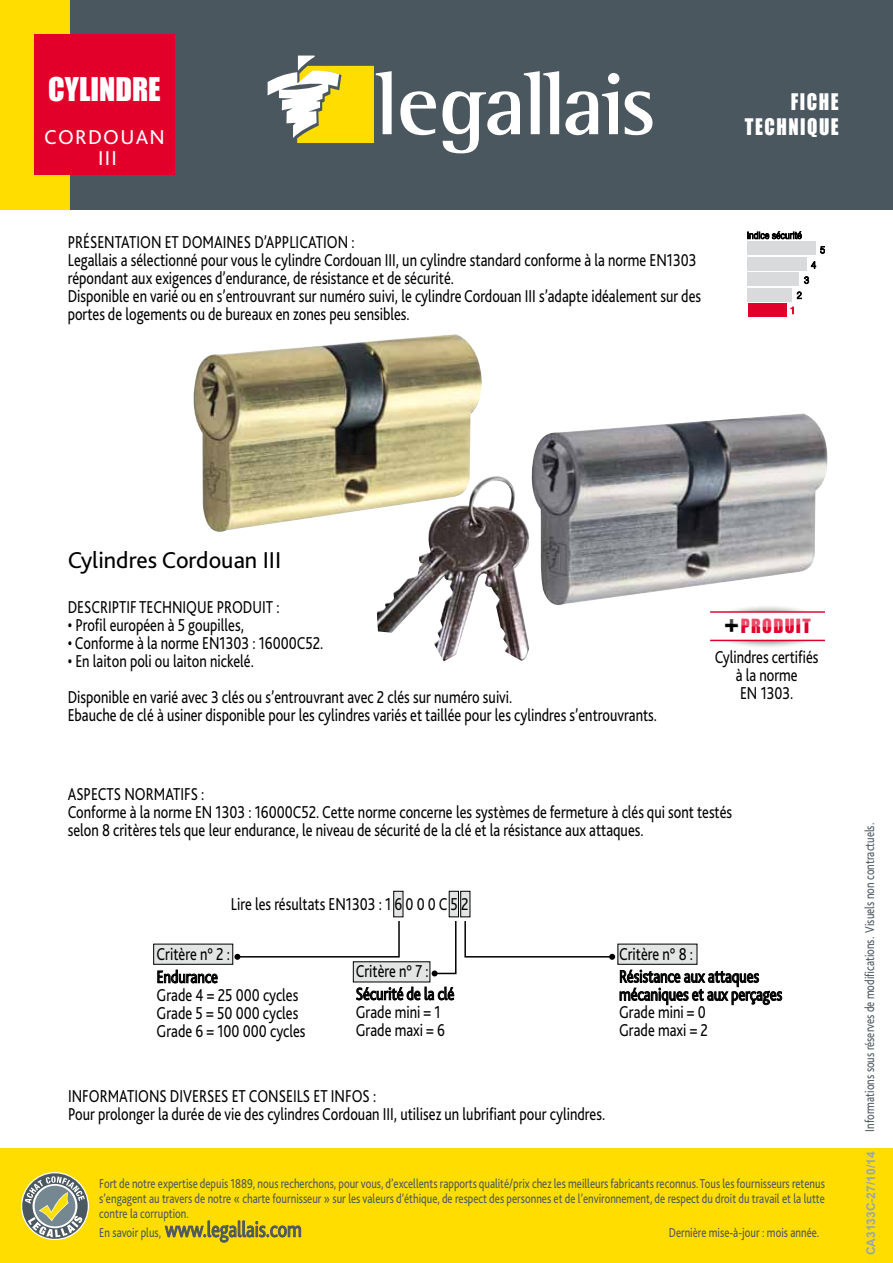
<style>
.page{position:relative;width:893px;height:1263px;background:#fff}
.page>*{position:absolute;margin:0;border:0;box-sizing:border-box;transform-origin:0 0}
.t1{font:30px "Impact";color:#fff}
.t2{font:24px "Bliss 2";color:#000}
.t3{font:22.5px "Bliss 2";color:#4b575f;scale:.8 1}
.t4{font:21px/25.2px "Impact";letter-spacing:.08em;color:#fff;text-align:right;scale:.9 1}
.t5{font:21px/21px "Bliss 2";color:#fff}
.t6{font:18px/18px "Bliss 2";color:#000;scale:.8 1}
.t7{font:18px "Impact";letter-spacing:.075em;color:#e2002b}
.t8{font:13.5px/15px "Bliss 2";color:#4b575f;text-align:justify;scale:.8 1}
.t9{font:700 12px "Arial";color:#9ba5ac}
.s1{font-size:27px;color:#000}
.s2{font-size:13.5px}
</style>
<div class="page">
<div style="left:70px;top:0;width:823px;height:210px;background:#4b575f"></div>
<div style="left:0;top:0;width:70px;height:210px;background:#fd0"></div>
<svg style="left:268px;top:56px;width:124px;height:87px"></svg>
<svg style="left:400px;top:91px;width:36px;height:44px"></svg>
<svg style="left:442px;top:71px;width:117px;height:82px"></svg>
<svg style="left:565px;top:73px;width:54px;height:62px"></svg>
<svg style="left:625px;top:91px;width:27px;height:44px"></svg>
<div style="left:35px;top:34px;width:140px;height:141px;background:#e2002b"></div>
<div style="left:709px;top:604px;width:116px;height:45px;background:#000;opacity:.75"></div>
<div style="left:710px;top:612px;width:115px;height:29px;background:#fff"></div>
<hr style="left:710px;top:611px;width:115px;height:2px;background:#e2002b">
<hr style="left:710px;top:640px;width:115px;height:1px;background:#e2002b">
<div style="left:154px;top:944px;width:79px;height:20px;background:#e3e4e4"></div>
<div style="left:153px;top:944px;width:80px;height:21px;border:1px solid #000"></div>
<div style="left:618px;top:944px;width:79px;height:20px;background:#e3e4e4"></div>
<div style="left:617px;top:944px;width:80px;height:21px;border:1px solid #000"></div>
<div style="left:353px;top:962px;width:77px;height:20px;background:#e3e4e4"></div>
<div style="left:394px;top:891px;width:9px;height:26px;background:#e3e4e4"></div>
<div style="left:393px;top:891px;width:10px;height:26px;border:1px solid #000"></div>
<div style="left:449px;top:891px;width:9px;height:26px;background:#e3e4e4"></div>
<div style="left:449px;top:891px;width:10px;height:26px;border:1px solid #000"></div>
<div style="left:461px;top:891px;width:9px;height:26px;background:#e3e4e4"></div>
<div style="left:460px;top:891px;width:10px;height:26px;border:1px solid #000"></div>
<svg style="left:157px;top:969px;width:61px;height:15px"></svg>
<svg style="left:619px;top:969px;width:163px;height:36px"></svg>
<svg style="left:356px;top:986px;width:99px;height:15px"></svg>
<svg style="left:234px;top:921px;width:166px;height:39px"></svg>
<svg style="left:432px;top:921px;width:25px;height:55px"></svg>
<svg style="left:464px;top:921px;width:151px;height:39px"></svg>
<img style="left:377px;top:476px;width:152px;height:185px">
<svg style="left:820px;top:246px;width:5px;height:8px"></svg>
<svg style="left:811px;top:261px;width:5px;height:8px"></svg>
<svg style="left:804px;top:276px;width:5px;height:8px"></svg>
<svg style="left:797px;top:291px;width:5px;height:8px"></svg>
<svg style="left:790px;top:306px;width:4px;height:9px"></svg>
<svg style="left:747px;top:232px;width:55px;height:7px"></svg>
<div style="left:748px;top:242px;width:68px;height:13px;background:#d9dadb"></div>
<div style="left:748px;top:257px;width:59px;height:13px;background:#d9dadb"></div>
<div style="left:748px;top:273px;width:51px;height:13px;background:#d9dadb"></div>
<div style="left:748px;top:288px;width:44px;height:13px;background:#d9dadb"></div>
<div style="left:748px;top:303px;width:38px;height:14px;background:#e2002b"></div>
<img style="left:528px;top:413px;width:300px;height:197px">
<img style="left:193px;top:334px;width:289px;height:207px">
<div style="left:0;top:1148px;width:893px;height:115px;background:#fd0"></div>
<svg style="left:164px;top:1220px;width:137px;height:23px"></svg>
<svg style="left:22px;top:1173px;width:66px;height:66px"></svg>
<h1 class="t1" style="left:48px;top:66px;width:114px">CYLINDRE</h1>
<p class="t5" style="left:44px;top:126px;width:15px">COR</p>
<p class="t5" style="left:98px;top:126px;width:65px;text-indent:-10px">DOUAN<br>III</p>
<p class="t6" style="left:68px;top:232px;width:793px">Présentati on et domaines d’app licati on :<br>Legallais a sélectionné pour vous le cylindre Cordouan III, un cylindre standard conforme à la norme EN1303 répondant aux exigences d’endurance, de résistance et de sécurité.<br>Disponible en varié ou en s’entrouvrant sur numéro suivi, le cylindre Cordouan III s’adapte idéalement sur des portes de logements ou de bureaux en zones peu sensibles.</p>
<p class="t4" style="left:745px;top:89px;width:106px">FICHE<br>TECHNIQUE</p>
<h2 class="t2" style="left:68px;top:546px;width:215px">Cylindres Cordouan III</h2>
<p class="t6" style="left:68px;top:598px;width:266px">Descriptif technique produit :</p>
<p class="t6" style="left:68px;top:616px;width:222px">• Profil européen à 5 goupilles,</p>
<p class="t6" style="left:68px;top:634px;width:321px">• Conforme à la norme EN1303 : 16000C52.</p>
<p class="t6" style="left:68px;top:643px;width:557px;line-height:36px">• En laiton poli ou laiton nickelé.<br>Disponible en varié avec 3 clés ou s’entrouvrant avec 2 clés sur numéro suivi.</p>
<p class="t6" style="left:68px;top:706px;width:738px">Ebauche de clé à usiner disponible pour les cylindres variés et taillée pour les cylindres s’entrouvrants.</p>
<p class="t7" style="left:724px;top:612px;width:88px"><span class="s1">+</span>PRODUIT</p>
<p class="t6" style="left:715px;top:648px;width:131px;text-align:center">Cylindres certifiés à la norme<br>EN 1303.</p>
<p class="t6" style="left:68px;top:785px;width:21px">ASPECTS</p>
<p class="t6" style="left:68px;top:785px;width:832px;text-indent:57px">NORMATIFS :<br>Conforme à la norme EN 1303 : 16000C52. Cette norme concerne les systèmes de fermeture à clés qui sont testés selon 8 critères tels que leur endurance, le niveau de sécurité de la clé et la résistance aux attaques.</p>
<p class="t6" style="left:231px;top:895px;width:299px">Lire les résultats EN1303 : 1 6 0 0 0 C 5 2</p>
<p class="t6" style="left:157px;top:942px;width:93px;line-height:22.5px">Critère n° 2 :<br>Endurance</p>
<p class="t6" style="left:157px;top:985px;width:188px">Grade 4 = 25 000 cycles<br>Grade 5 = 50 000 cycles<br>Grade 6 = 100 000 cycles</p>
<p class="t6" style="left:356px;top:959px;width:125px;line-height:22.5px">Critère n° 7 :<br>Sécurité de la clé</p>
<p class="t6" style="left:356px;top:1002px;width:113px">Grade mini = 1<br>Grade maxi = 6</p>
<p class="t6" style="left:619px;top:942px;width:176px;line-height:22.5px">Critère n° 8 :<br>Résistance aux attaques</p>
<p class="t6" style="left:619px;top:985px;width:205px">mécaniques et aux perçages<br>Grade mini = 0<br>Grade maxi = 2</p>
<p class="t6" style="left:68px;top:1087px;width:39px">INFORMAT</p>
<p class="t6" style="left:68px;top:1087px;width:673px;text-indent:66px">IONS DIVERSES ET CONSEILS ET INFOS :<br>Pour prolonger la durée de vie des cylindres Cordouan III, utilisez un lubrifiant pour cylindres.</p>
<p class="t8" style="left:99px;top:1175px;width:908px">Fort de notre expertise depuis 1889, nous recherchons, pour vous, d’excellents rapports qualité/prix chez les meilleurs fabricants reconnus. Tous les fournisseurs retenus s’engagent au travers de notre « charte fournisseur » sur les valeurs d’éthique, de respect des personnes et de l’environnement, de respect du droit du travail et la lutte contre la corruption.</p>
<p class="t3" style="left:99px;top:1215px;width:255px"><span class="s2">En savoir plus,</span> www.legallais.com</p>
<p class="t8" style="left:669px;top:1224px;width:190px">Dernière mise-à-jour : mois année.</p>
<p class="t8" style="left:862px;top:1131px;width:387px;rotate:-90deg">Informations sous réserves de modifications. Visuels non contractuels.</p>
<p class="t9" style="left:863px;top:1255px;width:105px;rotate:-90deg">CA3133C-27/10/14</p>
</div>
